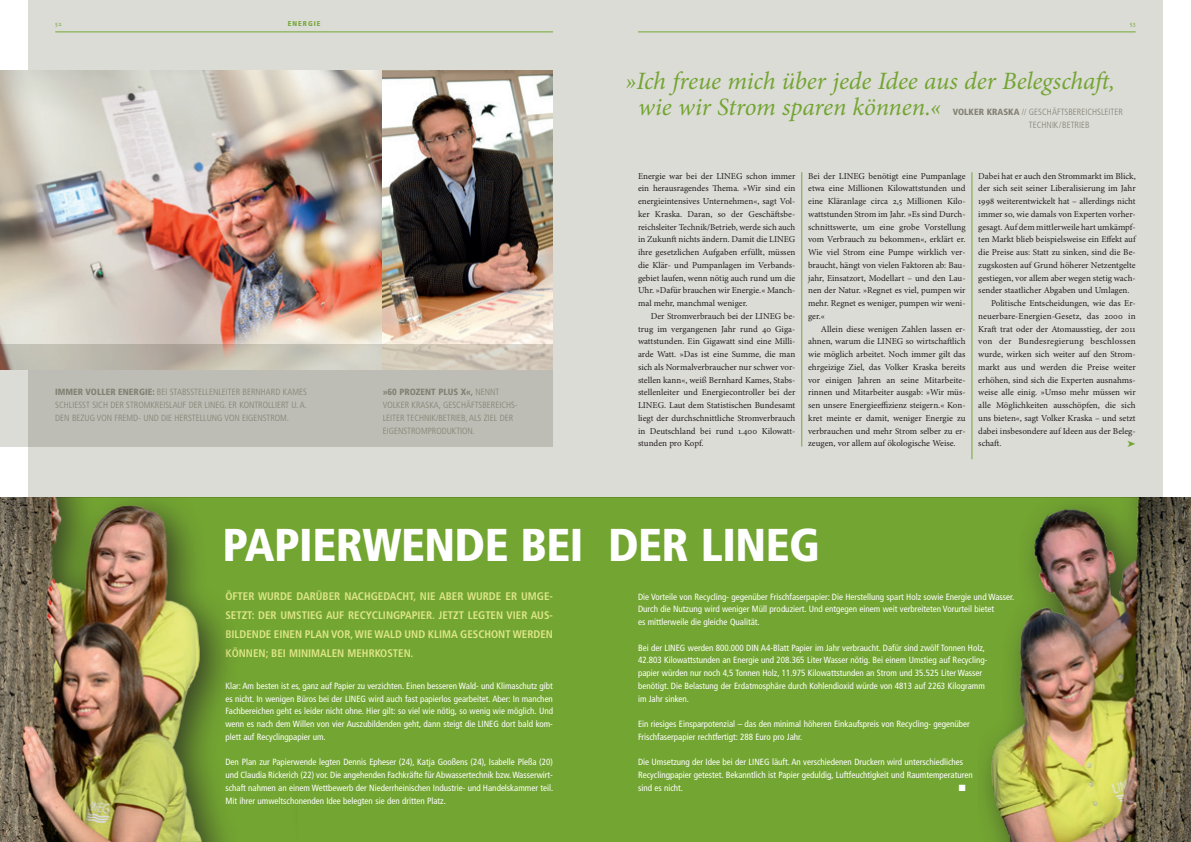
<style>
.page{position:relative;width:1191px;height:842px;background:#fff}
.page>*{position:absolute;margin:0;border:0;box-sizing:border-box;transform-origin:0 0}
.t1{font:900 condensed 46px "Frutiger";letter-spacing:-.01em;color:#fff}
.t2{font:italic 25px/25.5px "Minion Pro";letter-spacing:-.005em;color:#73a532}
.t3{font:700 condensed 11px/19.1px "Frutiger";color:#dee687;text-align:justify}
.t4{font:9px/12.8px "Minion Pro";color:#231f20;text-align:justify}
.t5{font:condensed 9px/12.8px "Frutiger";color:#fff}
.t6{font:300 condensed 9px/12.8px "Frutiger";color:#828173}
.t7{font:9px "Minion Pro";letter-spacing:.025em;color:#231f20}
.t8{font:9px "Zapf Dingbats";color:#fff}
.t9{font:900 condensed 7px "Frutiger";letter-spacing:.15em;color:#73a532}
.t10{font:7px "Minion Pro";color:#73a532}
.s1{font-weight:900}
.s2{font-weight:700}
</style>
<div class="page">
<div style="left:0;top:497px;width:1191px;height:345px;background:#73a532"></div>
<div style="left:28px;top:0;width:1134px;height:497px;background:#dcdcd7"></div>
<hr style="left:55px;top:32px;width:498px;height:1px;background:#73a532">
<hr style="left:638px;top:32px;width:497px;height:1px;background:#73a532">
<hr style="left:801px;top:172px;width:1px;height:274px;background:#73a532">
<hr style="left:971px;top:172px;width:1px;height:287px;background:#73a532">
<img style="left:985px;top:498px;width:206px;height:344px">
<img style="left:0;top:70px;width:383px;height:274px">
<img style="left:383px;top:70px;width:170px;height:274px">
<svg style="left:0;top:344px;width:553px;height:102px;background:#c0beb5"></svg>
<img style="left:0;top:498px;width:227px;height:344px">
<p class="t10" style="left:55px;top:19px;width:8px">52</p>
<p class="t9" style="left:288px;top:19px;width:34px">ENERGIE</p>
<p class="t10" style="left:1129px;top:19px;width:8px">53</p>
<p class="t6" style="left:55px;top:386px;width:253px;text-align:justify"><span class="s1">IMMER VOLLER ENERGIE:</span> BEI STABSSTELLENLEITER BERNHARD KAMES SCHLIESST SICH DER STROMKREISLAUF DER LINEG. ER KONTROLLIERT U. A.<br>DEN BEZUG VON FREMD- UND DIE HERSTELLUNG VON EIGENSTROM.</p>
<p class="t6" style="left:383px;top:386px;width:136px"><span class="s1">»60 PROZENT PLUS X«</span><span class="s2">,</span> NENNT<br>VOLKER KRASKA, GESCHÄFTSBEREICHS-<br>LEITER TECHNIK/BETRIEB, ALS ZIEL DER<br>EIGENSTROMPRODUKTION.</p>
<h2 class="t2" style="left:638px;top:69px;width:478px;text-indent:-13px">»Ich freue mich über jede Idee aus der Belegschaft, wie wir Strom sparen können.«</h2>
<p class="t6" style="left:1029px;top:105px;width:95px;text-indent:-76px"><span class="s1">VOLKER KRASKA</span> // GESCHÄFTSBEREICHSLEITER<br>TECHNIK/BETRIEB</p>
<p class="t4" style="left:638px;top:169px;width:159px">Energie war bei der LINEG schon immer ein herausragendes Thema. »Wir sind ein energieintensives Unternehmen«, sagt Vol&shy;ker Kraska. Daran, so der Geschäftsbe&shy;reichsleiter Technik/Betrieb, werde sich auch in Zukunft nichts ändern. Damit die LINEG ihre gesetzlichen Aufgaben erfüllt, müssen die Klär- und Pumpanlagen im Verbands&shy;gebiet laufen, wenn nötig auch rund um die Uhr. »Dafür brauchen wir Energie.« Manch&shy;mal mehr, manchmal weniger.</p>
<p class="t4" style="left:638px;top:310px;width:159px;text-indent:13px">Der Stromverbrauch bei der LINEG be&shy;trug im vergangenen Jahr rund 40 Giga&shy;wattstunden. Ein Gigawatt sind eine Milli&shy;arde Watt. »Das ist eine Summe, die man sich als Normalverbraucher nur schwer vor&shy;stellen kann«, weiß Bernhard Kames, Stabs&shy;stellenleiter und Energiecontroller bei der LINEG. Laut dem Statistischen Bundesamt liegt der durchschnittliche Stromverbrauch in Deutschland bei rund 1.400 Kilowatt&shy;stunden pro Kopf.</p>
<p class="t4" style="left:808px;top:169px;width:159px">Bei der LINEG benötigt eine Pumpanlage etwa eine Millionen Kilowattstunden und eine Kläranlage circa 2,5 Millionen Kilo&shy;wattstunden Strom im Jahr. »Es sind Durch&shy;schnittswerte, um eine grobe Vorstellung vom Verbrauch zu bekommen«, erklärt er.<br>Wie viel Strom eine Pumpe wirklich ver&shy;braucht, hängt von vielen Faktoren ab: Bau&shy;jahr, Einsatzort, Modellart – und den Lau&shy;nen der Natur. »Regnet es viel, pumpen wir mehr. Regnet es weniger, pumpen wir weni&shy;ger.«</p>
<p class="t4" style="left:808px;top:322px;width:159px;text-indent:13px">Allein diese wenigen Zahlen lassen er&shy;ahnen, warum die LINEG so wirtschaftlich wie möglich arbeitet. Noch immer gilt das ehrgeizige Ziel, das Volker Kraska bereits vor einigen Jahren an seine Mitarbeite&shy;rinnen und Mitarbeiter ausgab: »Wir müs&shy;sen unsere Energieeffizienz steigern.« Kon&shy;kret meinte er damit, weniger Energie zu verbrauchen und mehr Strom selber zu er&shy;zeugen, vor allem auf ökologische Weise.</p>
<p class="t4" style="left:978px;top:169px;width:159px">Dabei hat er auch den Strommarkt im Blick,</p>
<p class="t4" style="left:978px;top:182px;width:159px">der sich seit seiner Liberalisierung im Jahr</p>
<p class="t4" style="left:978px;top:195px;width:159px">1998 weiterentwickelt hat – allerdings nicht</p>
<p class="t4" style="left:978px;top:208px;width:159px">immer so, wie damals von Experten vorher-</p>
<p class="t4" style="left:978px;top:220px;width:159px">gesagt. Auf dem mittlerweile hart umkämpf-</p>
<p class="t4" style="left:978px;top:233px;width:159px">ten Markt blieb beispielsweise ein Effekt auf</p>
<p class="t4" style="left:978px;top:246px;width:159px">die Preise aus: Statt zu sinken, sind die Be-</p>
<p class="t4" style="left:978px;top:259px;width:159px">zugskosten auf Grund höherer Netzentgelte</p>
<p class="t4" style="left:978px;top:271px;width:159px">gestiegen, vor allem aber wegen stetig wach-</p>
<p class="t4" style="left:978px;top:284px;width:153px">sender staatlicher Abgaben und Umlagen.</p>
<p class="t4" style="left:991px;top:297px;width:146px">Politische Entscheidungen, wie das Er-</p>
<p class="t4" style="left:978px;top:310px;width:159px">neuerbare-Energien-Gesetz, das 2000 in</p>
<p class="t4" style="left:978px;top:322px;width:159px">Kraft trat oder der Atomausstieg, der 2011</p>
<p class="t7" style="left:978px;top:336px;width:159px">von der Bundesregierung beschlossen</p>
<p class="t4" style="left:978px;top:348px;width:159px">wurde, wirken sich weiter auf den Strom-</p>
<p class="t4" style="left:978px;top:361px;width:159px">markt aus und werden die Preise weiter</p>
<p class="t4" style="left:978px;top:373px;width:159px">erhöhen, sind sich die Experten ausnahms-</p>
<p class="t4" style="left:978px;top:386px;width:159px">weise alle einig. »Umso mehr müssen wir</p>
<p class="t4" style="left:978px;top:399px;width:159px">alle Möglichkeiten ausschöpfen, die sich</p>
<p class="t4" style="left:978px;top:412px;width:159px">uns bieten«, sagt Volker Kraska – und setzt</p>
<p class="t4" style="left:978px;top:424px;width:159px">dabei insbesondere auf Ideen aus der Beleg-</p>
<p class="t4" style="left:978px;top:437px;width:25px">schaft.</p>
<h1 class="t1" style="left:222px;top:518px;width:599px">PAPIERWENDE BEI DER LINEG</h1>
<p class="t3" style="left:225px;top:586px;width:329px">ÖFTER WURDE DARÜBER NACHGEDACHT, NIE ABER WURDE ER UMGE-SETZT: DER UMSTIEG AUF RECYCLINGPAPIER. JETZT LEGTEN VIER AUS-BILDENDE EINEN PLAN VOR, WIE WALD UND KLIMA GESCHONT WERDEN KÖNNEN; BEI MINIMALEN MEHRKOSTEN.</p>
<p class="t5" style="left:638px;top:590px;width:378px">Die Vorteile von Recycling- gegenüber Frischfaserpapier: Die Herstellung spart Holz sowie Energie und Wasser.<br>Durch die Nutzung wird weniger Müll produziert. Und entgegen einem weit verbreiteten Vorurteil bietet<br>es mittlerweile die gleiche Qualität.</p>
<p class="t5" style="left:638px;top:641px;width:351px">Bei der LINEG werden 800.000 DIN A4-Blatt Papier im Jahr verbraucht. Dafür sind zwölf Tonnen Holz, 42.803 Kilowattstunden an Energie und 208.365 Liter Wasser nötig. Bei einem Umstieg auf Recycling&shy;papier würden nur noch 4,5 Tonnen Holz, 11.975 Kilowattstunden an Strom und 35.525 Liter Wasser benötigt. Die Belastung der Erdatmosphäre durch Kohlendioxid würde von 4813 auf 2263 Kilogramm im Jahr sinken.</p>
<p class="t5" style="left:638px;top:718px;width:333px">Ein riesiges Einsparpotenzial – das den minimal höheren Einkaufspreis von Recycling- gegenüber<br>Frischfaserpapier rechtfertigt: 288 Euro pro Jahr.</p>
<p class="t5" style="left:638px;top:756px;width:336px">Die Umsetzung der Idee bei der LINEG läuft. An verschiedenen Druckern wird unterschiedliches<br>Recyclingpapier getestet. Bekanntlich ist Papier geduldig, Luftfeuchtigkeit und Raumtemperaturen sind es nicht.</p>
<p class="t5" style="left:225px;top:679px;width:329px;text-align:justify">Klar: Am besten ist es, ganz auf Papier zu verzichten. Einen besseren Wald- und Klimaschutz gibt es nicht. In wenigen Büros bei der LINEG wird auch fast papierlos gearbeitet. Aber: In manchen Fachbereichen geht es leider nicht ohne. Hier gilt: so viel wie nötig, so wenig wie möglich. Und wenn es nach dem Willen von vier Auszubildenden geht, dann steigt die LINEG dort bald kom&shy;plett auf Recyclingpapier um.</p>
<p class="t5" style="left:225px;top:756px;width:329px;text-align:justify">Den Plan zur Papierwende legten Dennis Epheser (24), Katja Gooßens (24), Isabelle Pleßa (20) und Claudia Rickerich (22) vor. Die angehenden Fachkräfte für Abwassertechnik bzw. Wasserwirt&shy;schaft nahmen an einem Wettbewerb der Niederrheinischen Industrie- und Handelskammer teil.<br>Mit ihrer umweltschonenden Idee belegten sie den dritten Platz.</p>
<p class="t8" style="left:958px;top:783px;width:8px">■</p>
</div>
